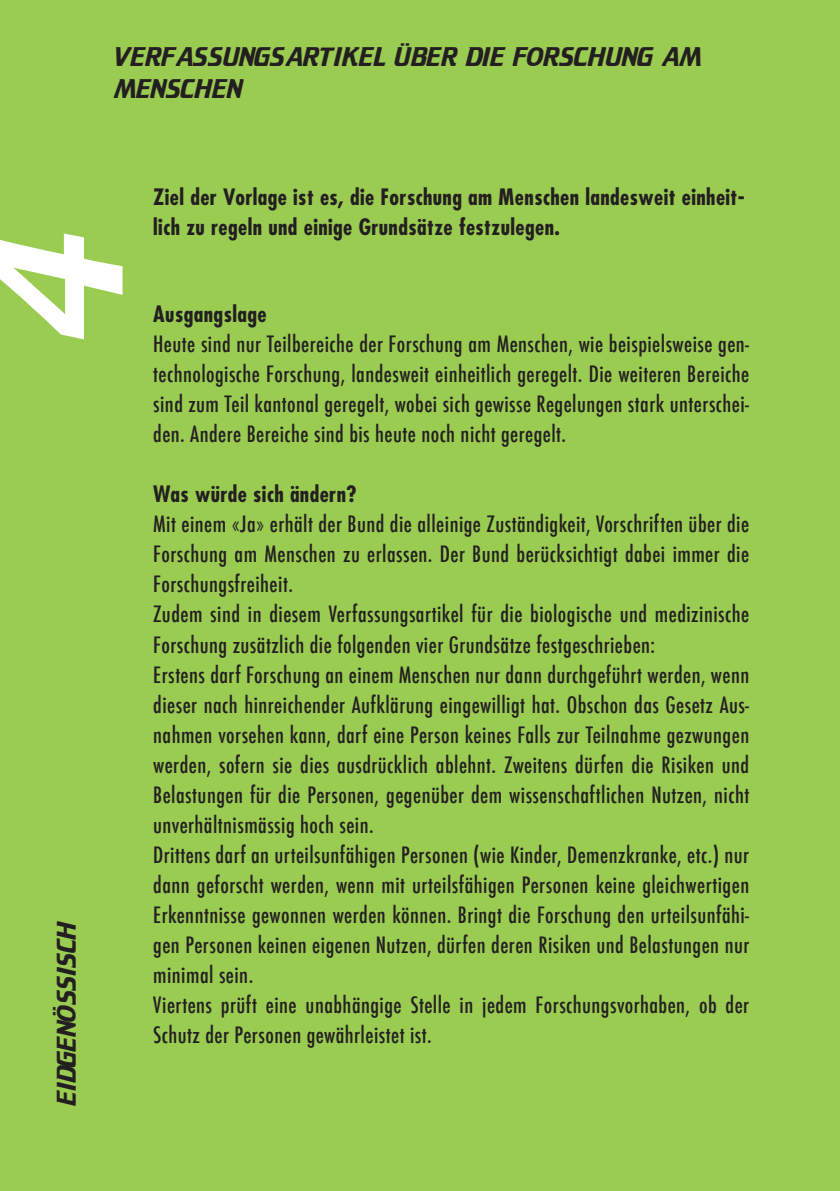
<style>
.page{position:relative;width:840px;height:1191px;background:#fff}
.page>*{position:absolute;margin:0;border:0;box-sizing:border-box;transform-origin:0 0}
.t1{font:195.4px "Biathlon";color:#fff}
.t2{font:28px/32px "Biathlon";color:#231f20}
.t3{font:500 condensed 22px/30px "Futura";letter-spacing:.02em;color:#231f20;text-align:justify}
.t4{font:700 condensed 22px/30px "Futura";letter-spacing:.02em;color:#231f20}
</style>
<div class="page">
<div style="left:0;top:0;width:839px;height:1191px;background:#9bcc52"></div>
<p class="t2" style="left:113px;top:41px;width:588px">VERFASSUNGSARTIKEL ÜBER DIE FORSCHUNG AM<br>MENSCHEN</p>
<h1 class="t1" style="left:-47px;top:345px;width:119px;rotate:-90deg">4</h1>
<p class="t2" style="left:51px;top:1106px;width:187px;rotate:-90deg">EIDGENÖSSISCH</p>
<p class="t4" style="left:153px;top:181px;width:592px">Ziel der Vorlage ist es, die Forschung am Menschen landesweit einheit&shy;lich zu regeln und einige Grundsätze festzulegen.</p>
<p class="t4" style="left:153px;top:299px;width:115px">Ausgangslage</p>
<p class="t3" style="left:153px;top:329px;width:597px">Heute sind nur Teilbereiche der Forschung am Menschen, wie beispielsweise gen&shy;technologische Forschung, landesweit einheitlich geregelt. Die weiteren Bereiche sind zum Teil kantonal geregelt, wobei sich gewisse Regelungen stark unterschei&shy;den. Andere Bereiche sind bis heute noch nicht geregelt.</p>
<p class="t4" style="left:153px;top:479px;width:204px">Was würde sich ändern?</p>
<p class="t3" style="left:153px;top:509px;width:597px;text-align:left">Mit einem «Ja» erhält der Bund die alleinige Zuständigkeit, Vorschriften über die Forschung am Menschen zu erlassen. Der Bund berücksichtigt dabei immer die Forschungsfreiheit.<br>Zudem sind in diesem Verfassungsartikel für die biologische und medizinische Forschung zusätzlich die folgenden vier Grundsätze festgeschrieben:<br>Erstens darf Forschung an einem Menschen nur dann durchgeführt werden, wenn dieser nach hinreichender Aufklärung eingewilligt hat. Obschon das Gesetz Aus&shy;nahmen vorsehen kann, darf eine Person keines Falls zur Teilnahme gezwungen werden, sofern sie dies ausdrücklich ablehnt. Zweitens dürfen die Risiken und Belastungen für die Personen, gegenüber dem wissenschaftlichen Nutzen, nicht unverhältnismässig hoch sein.<br>Drittens darf an urteilsunfähigen Personen (wie Kinder, Demenzkranke, etc.) nur dann geforscht werden, wenn mit urteilsfähigen Personen keine gleichwertigen Erkenntnisse gewonnen werden können. Bringt die Forschung den urteilsunfähi&shy;gen Personen keinen eigenen Nutzen, dürfen deren Risiken und Belastungen nur minimal sein.<br>Viertens prüft eine unabhängige Stelle in jedem Forschungsvorhaben, ob der Schutz der Personen gewährleistet ist.</p>
</div>
